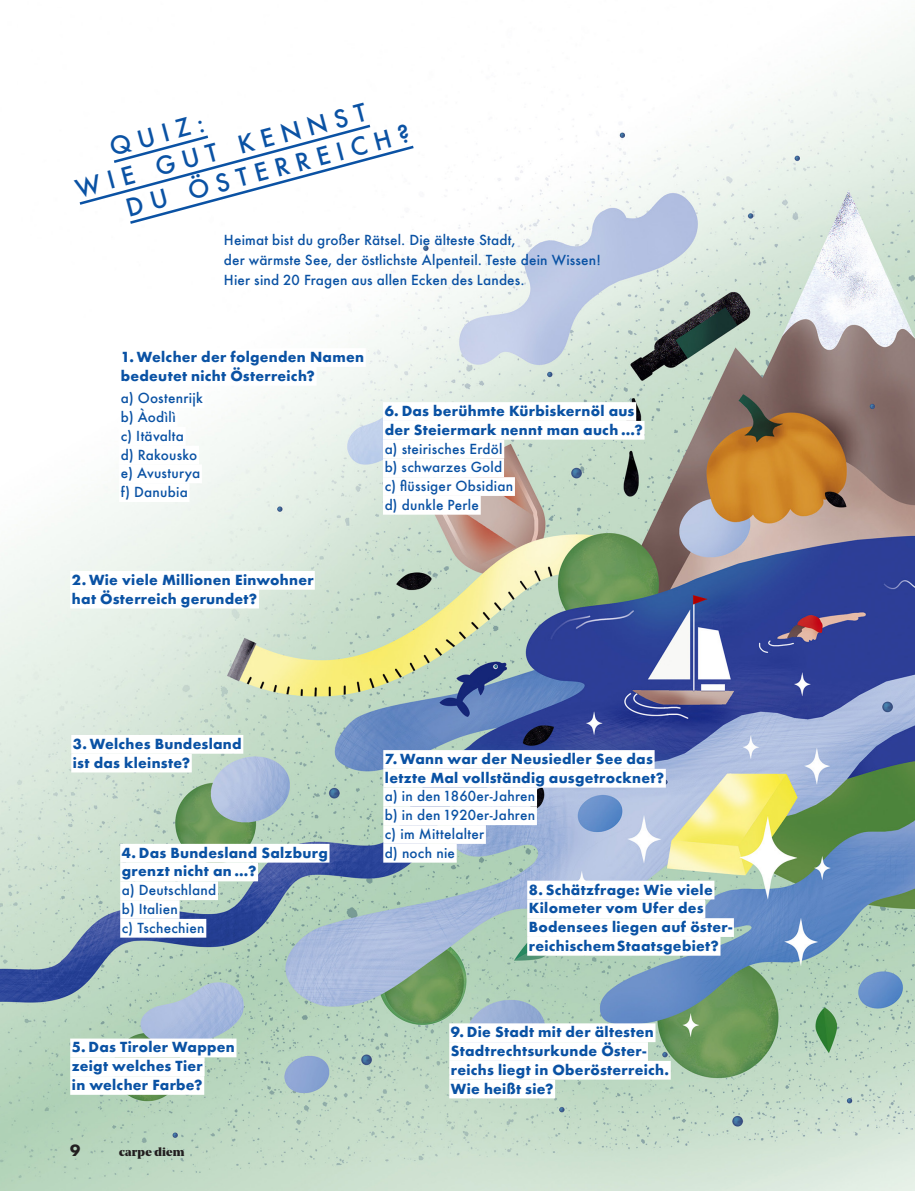
<style>
.page{position:relative;width:915px;height:1191px;background:#fff}
.page>*{position:absolute;margin:0;border:0;box-sizing:border-box;transform-origin:0 0}
.t1{font:500 24px/31.5px "Futura";color:#0a52a4}
.t2{font:700 15px "Futura";color:#231f20}
.t3{font:700 13.5px/18.8px "Futura";letter-spacing:.02em;color:#0a52a4}
.fliesstext_einzug{font:500 13.5px/20.2px "Futura";letter-spacing:.015em;color:#0a52a4}
.t4{font:900 12px "Noe Display";letter-spacing:.02em;color:#231f20}
</style>
<div class="page">
<img style="left:0;top:27px;width:914px;height:1164px">
<div style="left:119px;top:348px;width:246px;height:19px;background:#fff"></div>
<div style="left:121px;top:367px;width:195px;height:19px;background:#fff"></div>
<div style="left:119px;top:389px;width:85px;height:19px;background:#fff"></div>
<div style="left:119px;top:408px;width:58px;height:19px;background:#fff"></div>
<div style="left:119px;top:427px;width:67px;height:19px;background:#fff"></div>
<div style="left:119px;top:446px;width:80px;height:18px;background:#fff"></div>
<div style="left:119px;top:464px;width:83px;height:19px;background:#fff"></div>
<div style="left:119px;top:483px;width:70px;height:19px;background:#fff"></div>
<div style="left:70px;top:571px;width:245px;height:19px;background:#fff"></div>
<div style="left:70px;top:590px;width:189px;height:18px;background:#fff"></div>
<div style="left:70px;top:1038px;width:166px;height:19px;background:#fff"></div>
<div style="left:70px;top:1057px;width:134px;height:19px;background:#fff"></div>
<div style="left:70px;top:1076px;width:134px;height:18px;background:#fff"></div>
<div style="left:383px;top:402px;width:253px;height:19px;background:#fff"></div>
<div style="left:383px;top:421px;width:261px;height:19px;background:#fff"></div>
<div style="left:383px;top:440px;width:121px;height:18px;background:#fff"></div>
<div style="left:383px;top:458px;width:121px;height:19px;background:#fff"></div>
<div style="left:383px;top:477px;width:131px;height:19px;background:#fff"></div>
<div style="left:383px;top:496px;width:97px;height:19px;background:#fff"></div>
<div style="left:383px;top:750px;width:271px;height:19px;background:#fff"></div>
<div style="left:383px;top:769px;width:282px;height:18px;background:#fff"></div>
<div style="left:383px;top:787px;width:154px;height:19px;background:#fff"></div>
<div style="left:383px;top:806px;width:153px;height:19px;background:#fff"></div>
<div style="left:383px;top:825px;width:102px;height:19px;background:#fff"></div>
<div style="left:383px;top:844px;width:73px;height:18px;background:#fff"></div>
<div style="left:527px;top:880px;width:187px;height:19px;background:#fff"></div>
<div style="left:527px;top:899px;width:178px;height:19px;background:#fff"></div>
<div style="left:527px;top:918px;width:206px;height:19px;background:#fff"></div>
<div style="left:527px;top:937px;width:193px;height:18px;background:#fff"></div>
<div style="left:449px;top:1023px;width:206px;height:19px;background:#fff"></div>
<div style="left:449px;top:1042px;width:198px;height:18px;background:#fff"></div>
<div style="left:449px;top:1060px;width:221px;height:19px;background:#fff"></div>
<div style="left:449px;top:1079px;width:106px;height:19px;background:#fff"></div>
<div style="left:71px;top:735px;width:172px;height:18px;background:#fff"></div>
<div style="left:71px;top:753px;width:121px;height:19px;background:#fff"></div>
<div style="left:120px;top:844px;width:209px;height:18px;background:#fff"></div>
<div style="left:120px;top:862px;width:138px;height:19px;background:#fff"></div>
<div style="left:120px;top:881px;width:98px;height:19px;background:#fff"></div>
<div style="left:120px;top:900px;width:59px;height:19px;background:#fff"></div>
<div style="left:120px;top:919px;width:86px;height:18px;background:#fff"></div>
<svg style="left:77px;top:123px;width:339px;height:103px"></svg>
<p class="t1" style="left:114px;top:162px;width:294px;text-indent:-44px;rotate:-15deg">WIE GUT KENNST<br>DU ÖSTERREICH?</p>
<p class="t1" style="left:106px;top:132px;width:98px;rotate:-15deg">QUIZ:</p>
<p class="fliesstext_einzug" style="left:224px;top:229px;width:378px">Heimat bist du großer Rätsel. Die älteste Stadt,<br>der wärmste See, der östlichste Alpenteil. Teste dein Wissen!<br>Hier sind 20 Fragen aus allen Ecken des Landes.</p>
<p class="t3" style="left:121px;top:347px;width:244px">1. Welcher der folgenden Namen bedeutet nicht Österreich?</p>
<p class="fliesstext_einzug" style="left:121px;top:388px;width:83px">a) Oostenrijk</p>
<p class="fliesstext_einzug" style="left:121px;top:407px;width:57px">b) Àodìlì</p>
<p class="fliesstext_einzug" style="left:121px;top:425px;width:65px">c) Itävalta</p>
<p class="fliesstext_einzug" style="left:121px;top:444px;width:78px">d) Rakousko</p>
<p class="fliesstext_einzug" style="left:121px;top:463px;width:81px">e) Avusturya</p>
<p class="fliesstext_einzug" style="left:121px;top:482px;width:68px">f) Danubia</p>
<p class="t3" style="left:384px;top:401px;width:259px">6. Das berühmte Kürbiskernöl aus der Steiermark nennt man auch …?</p>
<p class="fliesstext_einzug" style="left:384px;top:438px;width:119px">a) steirisches Erdöl</p>
<p class="fliesstext_einzug" style="left:384px;top:457px;width:119px">b) schwarzes Gold</p>
<p class="fliesstext_einzug" style="left:384px;top:476px;width:130px">c) flüssiger Obsidian</p>
<p class="fliesstext_einzug" style="left:384px;top:494px;width:96px">d) dunkle Perle</p>
<p class="t3" style="left:72px;top:570px;width:243px">2. Wie viele Millionen Einwohner</p>
<p class="t3" style="left:72px;top:589px;width:187px">hat Österreich gerundet?</p>
<p class="t3" style="left:73px;top:734px;width:170px">3. Welches Bundesland ist das kleinste?</p>
<p class="t3" style="left:122px;top:843px;width:207px">4. Das Bundesland Salzburg grenzt nicht an …?</p>
<p class="fliesstext_einzug" style="left:122px;top:880px;width:96px">a) Deutschland</p>
<p class="fliesstext_einzug" style="left:122px;top:898px;width:57px">b) Italien</p>
<p class="fliesstext_einzug" style="left:122px;top:917px;width:84px">c) Tschechien</p>
<p class="t3" style="left:72px;top:1038px;width:164px">5. Das Tiroler Wappen</p>
<p class="t3" style="left:72px;top:1056px;width:132px">zeigt welches Tier</p>
<p class="t3" style="left:72px;top:1075px;width:132px">in welcher Farbe?</p>
<p class="t2" style="left:70px;top:1139px;width:31px">140</p>
<p class="t2" style="left:70px;top:1139px;width:12px">9</p>
<p class="t4" style="left:119px;top:1144px;width:67px">carpe diem</p>
<p class="t3" style="left:385px;top:749px;width:269px">7. Wann war der Neusiedler See das</p>
<p class="t3" style="left:385px;top:768px;width:280px">letzte Mal vollständig ausgetrocknet?</p>
<p class="fliesstext_einzug" style="left:385px;top:786px;width:152px">a) in den 1860er-Jahren</p>
<p class="fliesstext_einzug" style="left:385px;top:805px;width:152px">b) in den 1920er-Jahren</p>
<p class="fliesstext_einzug" style="left:385px;top:823px;width:101px">c) im Mittelalter</p>
<p class="fliesstext_einzug" style="left:385px;top:842px;width:72px">d) noch nie</p>
<p class="t3" style="left:528px;top:880px;width:205px">8. Schätzfrage: Wie viele<br>Kilometer vom Ufer des<br>Bodensees liegen auf öster-</p>
<p class="t3" style="left:528px;top:936px;width:191px">reichischemStaatsgebiet?</p>
<p class="t3" style="left:451px;top:1022px;width:204px">9. Die Stadt mit der ältesten</p>
<p class="t3" style="left:451px;top:1041px;width:197px">Stadtrechtsurkunde Öster-</p>
<p class="t3" style="left:451px;top:1060px;width:219px">reichs liegt in Oberösterreich.</p>
<p class="t3" style="left:451px;top:1079px;width:104px">Wie heißt sie?</p>
</div>
